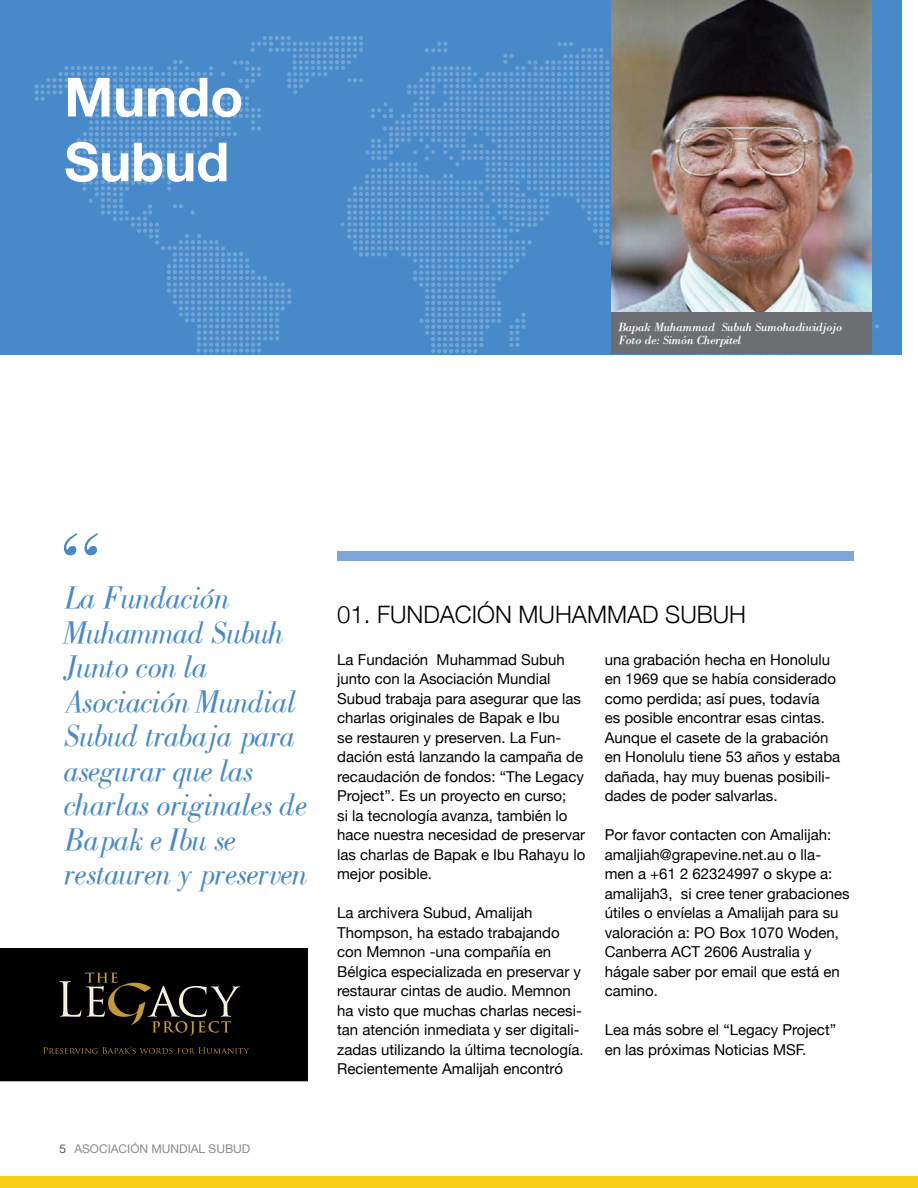
<style>
.page{position:relative;width:918px;height:1188px;background:#fff}
.page>*{position:absolute;margin:0;border:0;box-sizing:border-box;transform-origin:0 0}
.t1{font:90px "Bodoni Poster SSK Italic";color:#488ac9}
.t2{font:700 54px/64.8px "Helvetica Neue";color:#fff}
.t3{font:31.5px/34.5px "Bodoni Poster SSK Italic";color:#488ac9}
.t4{font:300 24px "Helvetica Neue";color:#000}
.t5{font:15px/19.5px "Helvetica Neue";color:#000}
.t6{font:12px/13.5px "Bodoni SSK Italic";letter-spacing:-.005em;color:#fff}
.t7{font:12px "Helvetica Neue";color:#888a8d}
.s1{color:#58595b}
</style>
<div class="page">
<div style="left:0;top:1177px;width:918px;height:11px;background:#f7cf18"></div>
<div style="left:0;top:0;width:901px;height:354px;background:#488ac9"></div>
<svg style="left:875px;top:324px;width:4px;height:5px"></svg>
<svg style="left:34px;top:36px;width:816px;height:319px"></svg>
<div style="left:612px;top:311px;width:260px;height:43px;background:#6d6e71"></div>
<img style="left:612px;top:0;width:259px;height:311px">
<div style="left:337px;top:551px;width:517px;height:10px;background:#7ea5d7"></div>
<svg style="left:0;top:948px;width:307px;height:133px;background:#0a0906"></svg>
<h2 class="t2" style="left:64px;top:64px;width:181px">Mundo<br>Subud</h2>
<p class="t6" style="left:619px;top:320px;width:225px">Bapak Muhammad Subuh Sumohadiwidjojo<br>Foto de: Simón Cherpitel</p>
<h1 class="t1" style="left:64px;top:514px;width:35px">“</h1>
<h3 class="t3" style="left:64px;top:581px;width:244px">La Fundación<br>Muhammad Subuh<br>Junto con la<br>Asociación Mundial<br>Subud trabaja para asegurar que las charlas originales de<br>Bapak e Ibu se restauren y preserven</h3>
<p class="t7" style="left:60px;top:1142px;width:192px"><span class="s1">5</span> ASOCIACIÓN MUNDIAL SUBUD</p>
<h3 class="t4" style="left:337px;top:599px;width:410px">01. FUNDACIÓN MUHAMMAD SUBUH</h3>
<p class="t5" style="left:337px;top:650px;width:250px">La Fundación Muhammad Subuh junto con la Asociación Mundial<br>Subud trabaja para asegurar que las charlas originales de Bapak e Ibu<br>se restauren y preserven. La Fun&shy;dación está lanzando la campaña de recaudación de fondos: “The Legacy<br>Project”. Es un proyecto en curso;<br>si la tecnología avanza, también lo hace nuestra necesidad de preservar las charlas de Bapak e Ibu Rahayu lo mejor posible.</p>
<p class="t5" style="left:337px;top:903px;width:248px">La archivera Subud, Amalijah Thompson, ha estado trabajando con Memnon -una compañía en Bélgica especializada en preservar y restaurar cintas de audio. Memnon ha visto que muchas charlas necesi&shy;tan atención inmediata y ser digitali&shy;zadas utilizando la última tecnología.<br>Recientemente Amalijah encontró</p>
<p class="t5" style="left:605px;top:650px;width:237px">una grabación hecha en Honolulu en 1969 que se había considerado como perdida; así pues, todavía<br>es posible encontrar esas cintas.<br>Aunque el casete de la grabación en Honolulu tiene 53 años y estaba dañada, hay muy buenas posibili&shy;dades de poder salvarlas.</p>
<p class="t5" style="left:605px;top:825px;width:247px">Por favor contacten con Amalijah: amaljiah@grapevine.net.au o lla&shy;men a +61 2 62324997 o skype a: amalijah3, si cree tener grabaciones útiles o envíelas a Amalijah para su valoración a: PO Box 1070 Woden,<br>Canberra ACT 2606 Australia y hágale saber por email que está en camino.</p>
<p class="t5" style="left:605px;top:1020px;width:233px">Lea más sobre el “Legacy Project” en las próximas Noticias MSF.</p>
</div>
